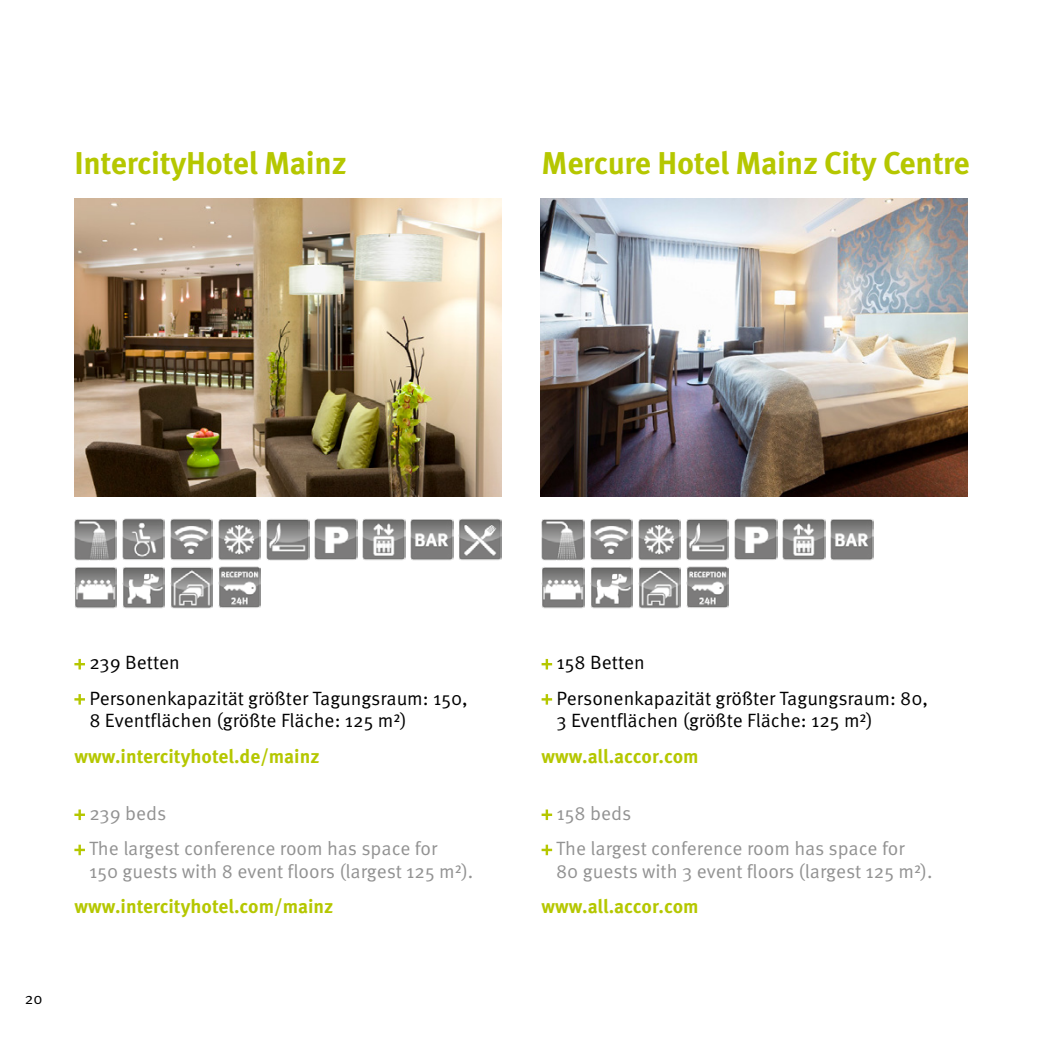
<style>
.page{position:relative;width:1042px;height:1042px;background:#fff}
.page>*{position:absolute;margin:0;border:0;box-sizing:border-box;transform-origin:0 0}
.t1{font:700 31.5px "Meta OT";letter-spacing:-.01em;color:#b5c700}
.t2{font:19.25px/35.2px "Meta OT Norm";color:#000}
.t3{font:19.25px/35.2px "Meta OT Norm";color:#929292}
.t4{font:700 19.25px "Meta OT";color:#b5c700}
.t5{font:15.75px "Meta OT Norm";color:#000}
</style>
<div class="page">
<img style="left:541px;top:199px;width:426px;height:297px">
<img style="left:74px;top:199px;width:427px;height:297px">
<img style="left:75px;top:519px;width:42px;height:42px">
<img style="left:123px;top:518px;width:42px;height:42px">
<img style="left:171px;top:518px;width:42px;height:43px">
<img style="left:219px;top:519px;width:42px;height:42px">
<img style="left:267px;top:519px;width:42px;height:42px">
<img style="left:315px;top:518px;width:42px;height:42px">
<img style="left:363px;top:518px;width:42px;height:43px">
<img style="left:411px;top:519px;width:42px;height:42px">
<img style="left:459px;top:518px;width:42px;height:43px">
<img style="left:75px;top:567px;width:42px;height:41px">
<img style="left:123px;top:567px;width:42px;height:41px">
<img style="left:591px;top:567px;width:42px;height:41px">
<img style="left:171px;top:567px;width:42px;height:41px">
<img style="left:639px;top:567px;width:42px;height:41px">
<img style="left:219px;top:566px;width:42px;height:42px">
<img style="left:687px;top:566px;width:42px;height:42px">
<img style="left:542px;top:519px;width:42px;height:42px">
<img style="left:591px;top:518px;width:42px;height:43px">
<img style="left:639px;top:519px;width:42px;height:42px">
<img style="left:687px;top:519px;width:42px;height:42px">
<img style="left:735px;top:518px;width:42px;height:42px">
<img style="left:783px;top:518px;width:42px;height:43px">
<img style="left:831px;top:519px;width:42px;height:42px">
<img style="left:542px;top:567px;width:42px;height:41px">
<svg style="left:74px;top:659px;width:11px;height:10px"></svg>
<svg style="left:74px;top:694px;width:11px;height:10px"></svg>
<svg style="left:74px;top:809px;width:11px;height:11px"></svg>
<svg style="left:74px;top:844px;width:11px;height:11px"></svg>
<svg style="left:541px;top:659px;width:11px;height:10px"></svg>
<svg style="left:541px;top:694px;width:11px;height:10px"></svg>
<svg style="left:541px;top:809px;width:11px;height:11px"></svg>
<svg style="left:541px;top:844px;width:11px;height:11px"></svg>
<h1 class="t1" style="left:74px;top:143px;width:274px">IntercityHotel Mainz</h1>
<h1 class="t1" style="left:541px;top:143px;width:430px">Mercure Hotel Mainz City Centre</h1>
<p class="t5" style="left:25px;top:989px;width:19px">20</p>
<p class="t2" style="left:89px;top:645px;width:380px">239 Betten<br>Personenkapazität größter Tagungsraum: 150,</p>
<p class="t2" style="left:89px;top:703px;width:319px">8 Eventflächen (größte Fläche: 125 m²)</p>
<p class="t4" style="left:74px;top:744px;width:247px">www.intercityhotel.de/mainz</p>
<p class="t3" style="left:89px;top:796px;width:350px">239 beds<br>The largest conference room has space for</p>
<p class="t3" style="left:89px;top:854px;width:386px">150 guests with 8 event floors (largest 125 m²).</p>
<p class="t4" style="left:74px;top:894px;width:261px">www.intercityhotel.com/mainz</p>
<p class="t2" style="left:556px;top:645px;width:373px">158 Betten<br>Personenkapazität größter Tagungsraum: 80,</p>
<p class="t2" style="left:556px;top:703px;width:318px">3 Eventflächen (größte Fläche: 125 m²)</p>
<p class="t4" style="left:541px;top:744px;width:159px">www.all.accor.com</p>
<p class="t3" style="left:556px;top:796px;width:350px">158 beds<br>The largest conference room has space for</p>
<p class="t3" style="left:556px;top:854px;width:378px">80 guests with 3 event floors (largest 125 m²).</p>
<p class="t4" style="left:541px;top:894px;width:159px">www.all.accor.com</p>
</div>
